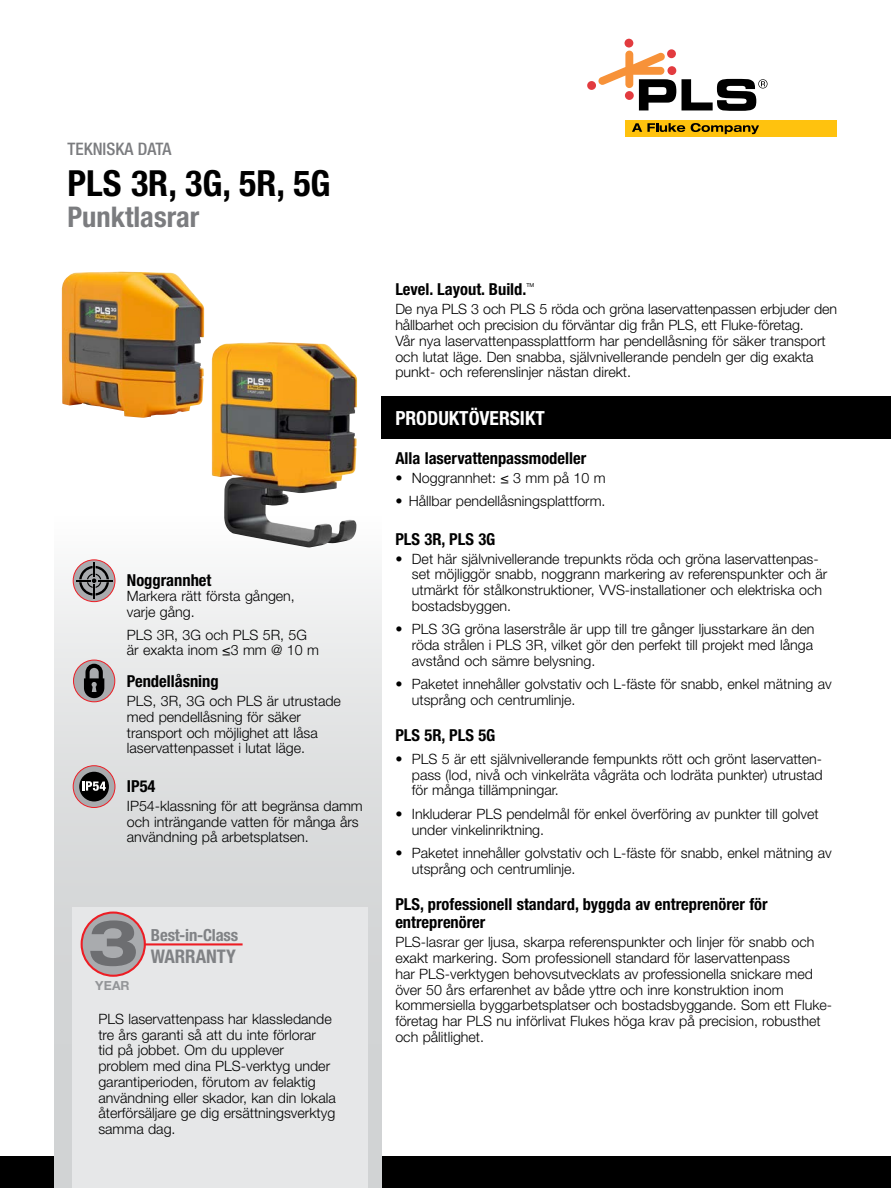
<style>
.page{position:relative;width:891px;height:1188px;background:#fff}
.page>*{position:absolute;margin:0;border:0;box-sizing:border-box;transform-origin:0 0}
.t1{font:700 condensed 36px "Helvetica Neue LT Pro";color:#000}
.t2{font:700 condensed 28.5px "Helvetica Neue LT Pro";color:#7b7c7f}
.t3{font:700 condensed 19.5px "Helvetica Neue LT Pro";color:#fff}
.t4{font:700 condensed 18.75px "Helvetica Neue LT Pro";color:#808285}
.t5{font:500 condensed 17.25px "Helvetica Neue LT Pro";color:#7b7c7f}
.t6{font:700 condensed 16.65px "Helvetica Neue LT Pro";letter-spacing:-.01em;color:#808285}
.t7{font:700 condensed 16.5px/18px "Helvetica Neue LT Pro";color:#000}
.t8{font:300 14.25px/15.8px "Helvetica Neue LT Pro";color:#000}
.t9{font:700 12.6px "Helvetica Neue LT Pro";color:#939598}
.t10{font:5.4px "Helvetica Neue LT Pro";color:#000}
</style>
<div class="page">
<div style="left:0;top:1156px;width:891px;height:32px;background:#000"></div>
<div style="left:626px;top:120px;width:211px;height:16px;background:#ffc20e"></div>
<svg style="left:632px;top:123px;width:53px;height:9px"></svg>
<svg style="left:691px;top:123px;width:68px;height:11px"></svg>
<div style="left:625px;top:39px;width:8px;height:9px;background:#e23b3f;border-radius:50%"></div>
<svg style="left:667px;top:49px;width:9px;height:9px"></svg>
<div style="left:587px;top:81px;width:9px;height:9px;background:#e23b3f;border-radius:50%"></div>
<svg style="left:598px;top:51px;width:78px;height:59px"></svg>
<svg style="left:682px;top:79px;width:86px;height:32px"></svg>
<div style="left:382px;top:396px;width:509px;height:43px;background:#000"></div>
<div style="left:54px;top:396px;width:328px;height:792px;background:linear-gradient(to bottom,#fff,#c6c9ca)"></div>
<svg style="left:73px;top:560px;width:42px;height:42px"></svg>
<div style="left:73px;top:559px;width:42px;height:43px;border:1px solid #ed1d24;border-radius:50%"></div>
<svg style="left:76px;top:562px;width:36px;height:37px"></svg>
<svg style="left:73px;top:766px;width:42px;height:42px"></svg>
<div style="left:73px;top:765px;width:42px;height:43px;border:1px solid #ed1d24;border-radius:50%"></div>
<div style="left:79px;top:772px;width:30px;height:29px;background:#000;border-radius:50%"></div>
<svg style="left:82px;top:781px;width:24px;height:10px"></svg>
<img style="left:212px;top:342px;width:145px;height:206px">
<div style="left:72px;top:907px;width:295px;height:281px;background:#e6e7e8"></div>
<svg style="left:82px;top:913px;width:63px;height:63px"></svg>
<div style="left:81px;top:912px;width:65px;height:65px;border:2px solid #ed1d24;border-radius:50%"></div>
<hr style="left:144px;top:943px;width:99px;height:2px;background:#ed1d24">
<svg style="left:90px;top:920px;width:46px;height:46px;background:#88888b"></svg>
<img style="left:62px;top:271px;width:142px;height:147px">
<div style="left:74px;top:660px;width:41px;height:42px;background:#a9abae;border-radius:50%"></div>
<div style="left:73px;top:660px;width:42px;height:42px;border:1px solid #ed1d24;border-radius:50%"></div>
<svg style="left:84px;top:664px;width:20px;height:34px"></svg>
<p class="t5" style="left:68px;top:138px;width:105px">TEKNISKA DATA</p>
<h1 class="t1" style="left:68px;top:161px;width:265px">PLS 3R, 3G, 5R, 5G</h1>
<h2 class="t2" style="left:68px;top:200px;width:133px">Punktlasrar</h2>
<p class="t7" style="left:127px;top:571px;width:86px">Noggrannhet</p>
<p class="t8" style="left:127px;top:588px;width:170px">Markera rätt första gången, varje gång.</p>
<p class="t8" style="left:127px;top:626px;width:194px">PLS 3R, 3G och PLS 5R, 5G är exakta inom ≤3 mm @ 10 m</p>
<p class="t7" style="left:127px;top:672px;width:93px">Pendellåsning</p>
<p class="t8" style="left:127px;top:693px;width:216px">PLS, 3R, 3G och PLS är utrustade med pendellåsning för säker transport och möjlighet att låsa laservattenpasset i lutat läge.</p>
<p class="t7" style="left:127px;top:777px;width:30px">IP54</p>
<p class="t8" style="left:127px;top:798px;width:237px">IP54-klassning för att begränsa damm och inträngande vatten för många års användning på arbetsplatsen.</p>
<p class="t9" style="left:95px;top:978px;width:36px">YEAR</p>
<p class="t6" style="left:151px;top:925px;width:89px">Best-in-Class</p>
<h3 class="t4" style="left:151px;top:945px;width:87px">WARRANTY</h3>
<p class="t8" style="left:98px;top:1011px;width:239px">PLS laservattenpass har klassledande tre års garanti så att du inte förlorar<br>tid på jobbet. Om du upplever problem med dina PLS-verktyg under garantiperioden, förutom av felaktig användning eller skador, kan din lokala återförsäljare ge dig ersättningsverktyg samma dag.</p>
<p class="t7" style="left:395px;top:280px;width:133px">Level. Layout. Build.</p>
<p class="t10" style="left:526px;top:282px;width:9px">TM</p>
<p class="t8" style="left:395px;top:301px;width:443px">De nya PLS 3 och PLS 5 röda och gröna laservattenpassen erbjuder den hållbarhet och precision du förväntar dig från PLS, ett Fluke-företag.<br>Vår nya laservattenpassplattform har pendellåsning för säker transport och lutat läge. Den snabba, självnivellerande pendeln ger dig exakta punkt- och referenslinjer nästan direkt.</p>
<h3 class="t3" style="left:395px;top:407px;width:151px">PRODUKTÖVERSIKT</h3>
<p class="t7" style="left:395px;top:449px;width:192px">Alla laservattenpassmodeller</p>
<p class="t8" style="left:395px;top:469px;width:212px">• Noggrannhet: ≤ 3 mm på 10 m</p>
<p class="t8" style="left:395px;top:493px;width:212px">• Hållbar pendellåsningsplattform.</p>
<p class="t7" style="left:395px;top:530px;width:102px">PLS 3R, PLS 3G</p>
<p class="t8" style="left:412px;top:550px;width:417px;text-indent:-17px">• Det här självnivellerande trepunkts röda och gröna laservattenpas&shy;set möjliggör snabb, noggrann markering av referenspunkter och är utmärkt för stålkonstruktioner, VVS-installationer och elektriska och bostadsbyggen.</p>
<p class="t8" style="left:412px;top:621px;width:404px;text-align:justify;text-indent:-17px">• PLS 3G gröna laserstråle är upp till tre gånger ljusstarkare än den röda strålen i PLS 3R, vilket gör den perfekt till projekt med långa avstånd och sämre belysning.</p>
<p class="t8" style="left:412px;top:676px;width:421px;text-indent:-17px">• Paketet innehåller golvstativ och L-fäste för snabb, enkel mätning av utsprång och centrumlinje.</p>
<p class="t7" style="left:395px;top:727px;width:102px">PLS 5R, PLS 5G</p>
<p class="t8" style="left:412px;top:751px;width:412px;text-align:justify;text-indent:-17px">• PLS 5 är ett självnivellerande fempunkts rött och grönt laservatten&shy;pass (lod, nivå och vinkelräta vågräta och lodräta punkter) utrustad för många tillämpningar.</p>
<p class="t8" style="left:412px;top:806px;width:408px;text-indent:-17px">• Inkluderar PLS pendelmål för enkel överföring av punkter till golvet under vinkelinriktning.</p>
<p class="t8" style="left:412px;top:845px;width:421px;text-indent:-17px">• Paketet innehåller golvstativ och L-fäste för snabb, enkel mätning av utsprång och centrumlinje.</p>
<p class="t7" style="left:395px;top:895px;width:374px">PLS, professionell standard, byggda av entreprenörer för entreprenörer</p>
<p class="t8" style="left:395px;top:934px;width:438px">PLS-lasrar ger ljusa, skarpa referenspunkter och linjer för snabb och exakt markering. Som professionell standard för laservattenpass<br>har PLS-verktygen behovsutvecklats av professionella snickare med över 50 års erfarenhet av både yttre och inre konstruktion inom kommersiella byggarbetsplatser och bostadsbyggande. Som ett Fluke&shy;företag har PLS nu införlivat Flukes höga krav på precision, robusthet och pålitlighet.</p>
</div>
